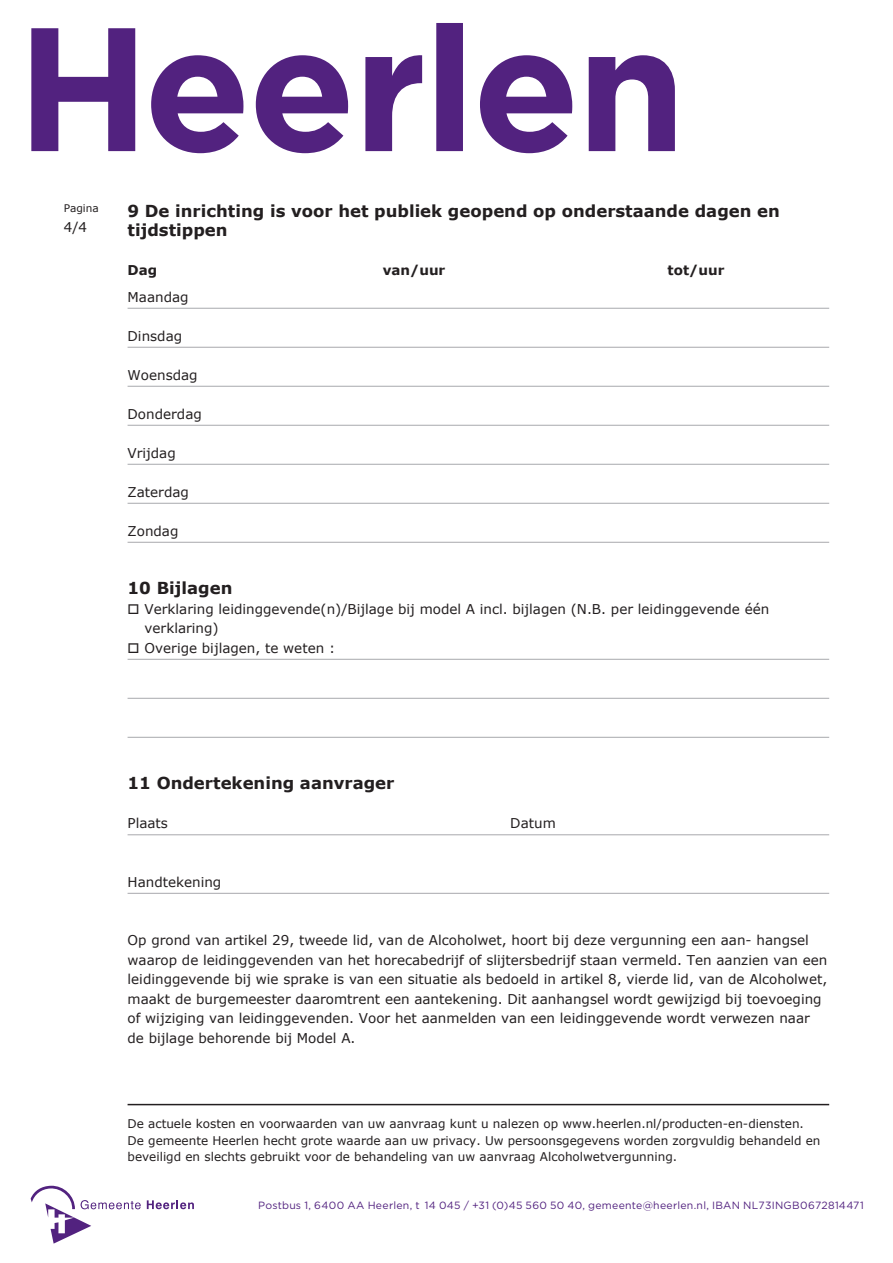
<style>
.page{position:relative;width:893px;height:1263px;background:#fff}
.page>*{position:absolute;margin:0;border:0;box-sizing:border-box;transform-origin:0 0}
.t1{font:700 16.5px/19.5px "Verdana";color:#231f20}
.t2{font:13.5px/19.5px "Verdana";color:#231f20}
.t3{font:700 13.5px "Verdana";color:#231f20}
.t4{font:12px/16.5px "Verdana";color:#231f20}
.t5{font:10.5px "Gotham";letter-spacing:.025em;color:#52227f}
.t6{font:10.5px "Verdana";color:#231f20}
</style>
<div class="page">
<svg style="left:31px;top:23px;width:644px;height:130px"></svg>
<svg style="left:31px;top:1185px;width:110px;height:58px"></svg>
<svg style="left:147px;top:1200px;width:47px;height:9px"></svg>
<hr style="left:128px;top:308px;width:701px;height:1px;background:#a8a9ad">
<hr style="left:128px;top:347px;width:701px;height:1px;background:#a8a9ad">
<hr style="left:128px;top:386px;width:701px;height:1px;background:#a8a9ad">
<hr style="left:128px;top:425px;width:701px;height:1px;background:#a8a9ad">
<hr style="left:128px;top:464px;width:701px;height:1px;background:#a8a9ad">
<hr style="left:128px;top:503px;width:701px;height:1px;background:#a8a9ad">
<hr style="left:128px;top:542px;width:701px;height:1px;background:#a8a9ad">
<hr style="left:128px;top:659px;width:701px;height:1px;background:#a8a9ad">
<hr style="left:128px;top:698px;width:701px;height:1px;background:#a8a9ad">
<hr style="left:128px;top:737px;width:701px;height:1px;background:#a8a9ad">
<hr style="left:128px;top:834px;width:701px;height:1px;background:#a8a9ad">
<hr style="left:128px;top:893px;width:701px;height:1px;background:#a8a9ad">
<hr style="left:128px;top:1104px;width:701px;height:1px;background:#231f20">
<p class="t6" style="left:64px;top:202px;width:37px">Pagina</p>
<p class="t2" style="left:64px;top:217px;width:25px">4/4</p>
<p class="t1" style="left:128px;top:200px;width:654px">9 De inrichting is voor het publiek geopend op onderstaande dagen en tijdstippen</p>
<p class="t3" style="left:128px;top:262px;width:31px">Dag</p>
<p class="t3" style="left:383px;top:262px;width:64px">van/uur</p>
<p class="t3" style="left:668px;top:262px;width:58px">tot/uur</p>
<p class="t2" style="left:128px;top:286px;width:63px">Maandag</p>
<p class="t2" style="left:128px;top:325px;width:56px">Dinsdag</p>
<p class="t2" style="left:128px;top:364px;width:72px">Woensdag</p>
<p class="t2" style="left:128px;top:403px;width:76px">Donderdag</p>
<p class="t2" style="left:128px;top:442px;width:50px">Vrijdag</p>
<p class="t2" style="left:128px;top:481px;width:63px">Zaterdag</p>
<p class="t2" style="left:128px;top:520px;width:52px">Zondag</p>
<p class="t1" style="left:128px;top:578px;width:106px">10 Bijlagen</p>
<p class="t2" style="left:145px;top:598px;width:626px;text-indent:-17px">□ Verklaring leidinggevende(n)/Bijlage bij model A incl. bijlagen (N.B. per leidinggevende één verklaring)</p>
<p class="t2" style="left:128px;top:637px;width:209px">□ Overige bijlagen, te weten :</p>
<p class="t1" style="left:128px;top:773px;width:268px">11 Ondertekening aanvrager</p>
<p class="t2" style="left:128px;top:813px;width:42px">Plaats</p>
<p class="t2" style="left:510px;top:813px;width:47px">Datum</p>
<p class="t2" style="left:128px;top:871px;width:95px">Handtekening</p>
<p class="t2" style="left:128px;top:930px;width:701px">Op grond van artikel 29, tweede lid, van de Alcoholwet, hoort bij deze vergunning een aan- hangsel waarop de leidinggevenden van het horecabedrijf of slijtersbedrijf staan vermeld. Ten aanzien van een leidinggevende bij wie sprake is van een situatie als bedoeld in artikel 8, vierde lid, van de Alcoholwet, maakt de burgemeester daaromtrent een aantekening. Dit aanhangsel wordt gewijzigd bij toevoeging of wijziging van leidinggevenden. Voor het aanmelden van een leidinggevende wordt verwezen naar de bijlage behorende bij Model A.</p>
<p class="t4" style="left:128px;top:1115px;width:694px">De actuele kosten en voorwaarden van uw aanvraag kunt u nalezen op www.heerlen.nl/producten-en-diensten.<br>De gemeente Heerlen hecht grote waarde aan uw privacy. Uw persoonsgegevens worden zorgvuldig behandeld en beveiligd en slechts gebruikt voor de behandeling van uw aanvraag Alcoholwetvergunning.</p>
<p class="t5" style="left:258px;top:1199px;width:607px">Postbus 1, 6400 AA Heerlen, t 14 045 / +31 (0)45 560 50 40, gemeente@heerlen.nl, IBAN NL73INGB0672814471</p>
</div>
